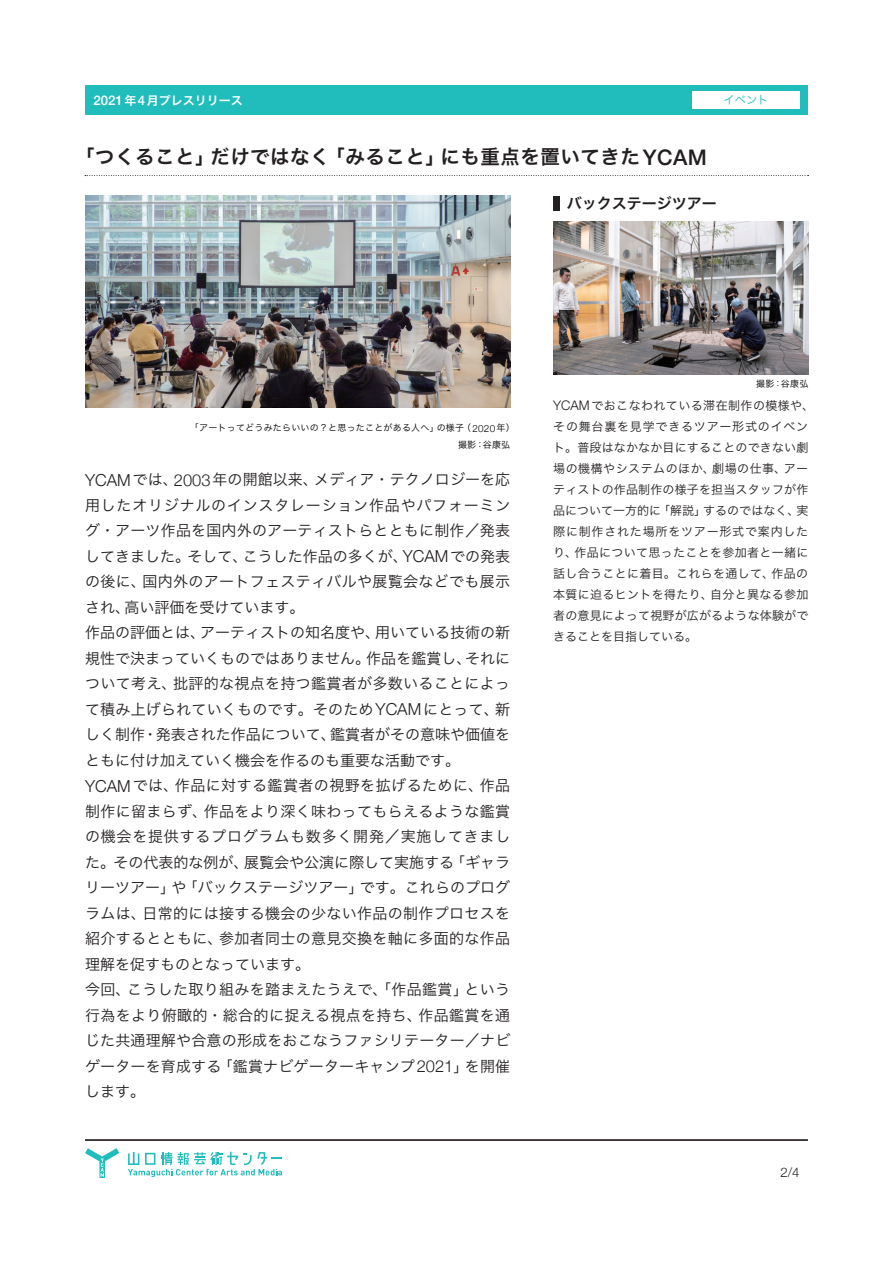
<style>
.page{position:relative;width:893px;height:1263px;background:#fff}
.page>*{position:absolute;margin:0;border:0;box-sizing:border-box;transform-origin:0 0}
.t1{font:19.5px "Hira Kaku Pro W6";letter-spacing:.025em;color:#231f20}
.t2{font:15px/25.5px "Hira Kaku Pro W3";letter-spacing:.015em;color:#231f20}
.t3{font:15px "Hira Kaku Pro W6";color:#231f20}
.t4{font:300 13.2px "Helvetica Neue";color:#231f20}
.t5{font:12px/21px "Hira Kaku Pro W3";letter-spacing:.025em;color:#231f20}
.t6{font:12px "Hira Kaku Pro W6";color:#fff}
.t7{font:11.25px "Hira Kaku Pro W3";color:#21bdbd}
.t8{font:9px/16.5px "Hira Kaku Pro W3";letter-spacing:.025em;color:#000}
.s1{font-family:"Helvetica Neue";font-weight:500;font-size:13.2px}
.s2{font-family:"Helvetica Neue";font-weight:500;font-size:21.45px}
.s3{font-family:"Helvetica Neue";font-weight:300;font-size:9.9px}
.s4{font-family:"Helvetica Neue";font-weight:300;font-size:16.5px}
.s5{font-family:"Helvetica Neue";font-weight:300;font-size:13.2px}
</style>
<div class="page">
<svg style="left:85px;top:1148px;width:34px;height:30px"></svg>
<svg style="left:128px;top:1152px;width:154px;height:25px"></svg>
<div style="left:85px;top:85px;width:723px;height:30px;background:#21bdbd"></div>
<hr style="left:85px;top:1139px;width:723px;height:1px;background:#231f20">
<hr style="left:85px;top:1140px;width:723px;height:1px;background:#231f20">
<div style="left:692px;top:91px;width:108px;height:17px;background:#fff"></div>
<svg style="left:85px;top:175px;width:723px;height:1px"></svg>
<img style="left:85px;top:196px;width:425px;height:211px">
<div style="left:553px;top:196px;width:7px;height:14px;background:#231f20"></div>
<img style="left:554px;top:222px;width:254px;height:152px">
<p class="t6" style="left:94px;top:89px;width:151px"><span class="s1">2021</span>年<span class="s1">4</span>月プレスリリース</p>
<p class="t7" style="left:723px;top:90px;width:46px">イベント</p>
<h1 class="t1" style="left:75px;top:139px;width:633px">「つくること」だけではなく「みること」にも重点を置いてきた<span class="s2">YCAM</span></h1>
<p class="t3" style="left:567px;top:190px;width:151px">バックステージツアー</p>
<p class="t8" style="left:458px;top:419px;width:58px;text-indent:-268px">「アートってどうみたらいいの？と思ったことがある人へ」の様子（<span class="s3">2020</span>年）撮影：谷康弘</p>
<p class="t2" style="left:85px;top:466px;width:427px"><span class="s4">YCAM</span>では、<span class="s4">2003</span>年の開館以来、メディア・テクノロジーを応用したオリジナルのインスタレーション作品やパフォーミング・アーツ作品を国内外のアーティストらとともに制作／発表してきました。そして、こうした作品の多くが、<span class="s4">YCAM</span>での発表の後に、国内外のアートフェスティバルや展覧会などでも展示され、高い評価を受けています。<br>作品の評価とは、アーティストの知名度や、用いている技術の新規性で決まっていくものではありません。作品を鑑賞し、それについて考え、批評的な視点を持つ鑑賞者が多数いることによって積み上げられていくものです。そのため<span class="s4">YCAM</span>にとって、新しく制作・発表された作品について、鑑賞者がその意味や価値をともに付け加えていく機会を作るのも重要な活動です。<br><span class="s4">YCAM</span>では、作品に対する鑑賞者の視野を拡げるために、作品制作に留まらず、作品をより深く味わってもらえるような鑑賞の機会を提供するプログラムも数多く開発／実施してきました。その代表的な例が、展覧会や公演に際して実施する「ギャラリーツアー」や「バックステージツアー」です。これらのプログラムは、日常的には接する機会の少ない作品の制作プロセスを紹介するとともに、参加者同士の意見交換を軸に多面的な作品理解を促すものとなっています。<br>今回、こうした取り組みを踏まえたうえで、「作品鑑賞」という行為をより俯瞰的・総合的に捉える視点を持ち、作品鑑賞を通じた共通理解や合意の形成をおこなうファシリテーター／ナビゲーターを育成する「鑑賞ナビゲーターキャンプ<span class="s4">2021</span>」を開催します。</p>
<p class="t8" style="left:756px;top:374px;width:54px">撮影：谷康弘</p>
<p class="t5" style="left:553px;top:394px;width:263px"><span class="s5">YCAM</span>でおこなわれている滞在制作の模様や、その舞台裏を見学できるツアー形式のイベント。普段はなかなか目にすることのできない劇場の機構やシステムのほか、劇場の仕事、アーティストの作品制作の様子を担当スタッフが作品について一方的に「解説」するのではなく、実際に制作された場所をツアー形式で案内したり、作品について思ったことを参加者と一緒に話し合うことに着目。これらを通して、作品の本質に迫るヒントを得たり、自分と異なる参加者の意見によって視野が広がるような体験ができることを目指している。</p>
<p class="t4" style="left:780px;top:1161px;width:21px">2/4</p>
</div>
